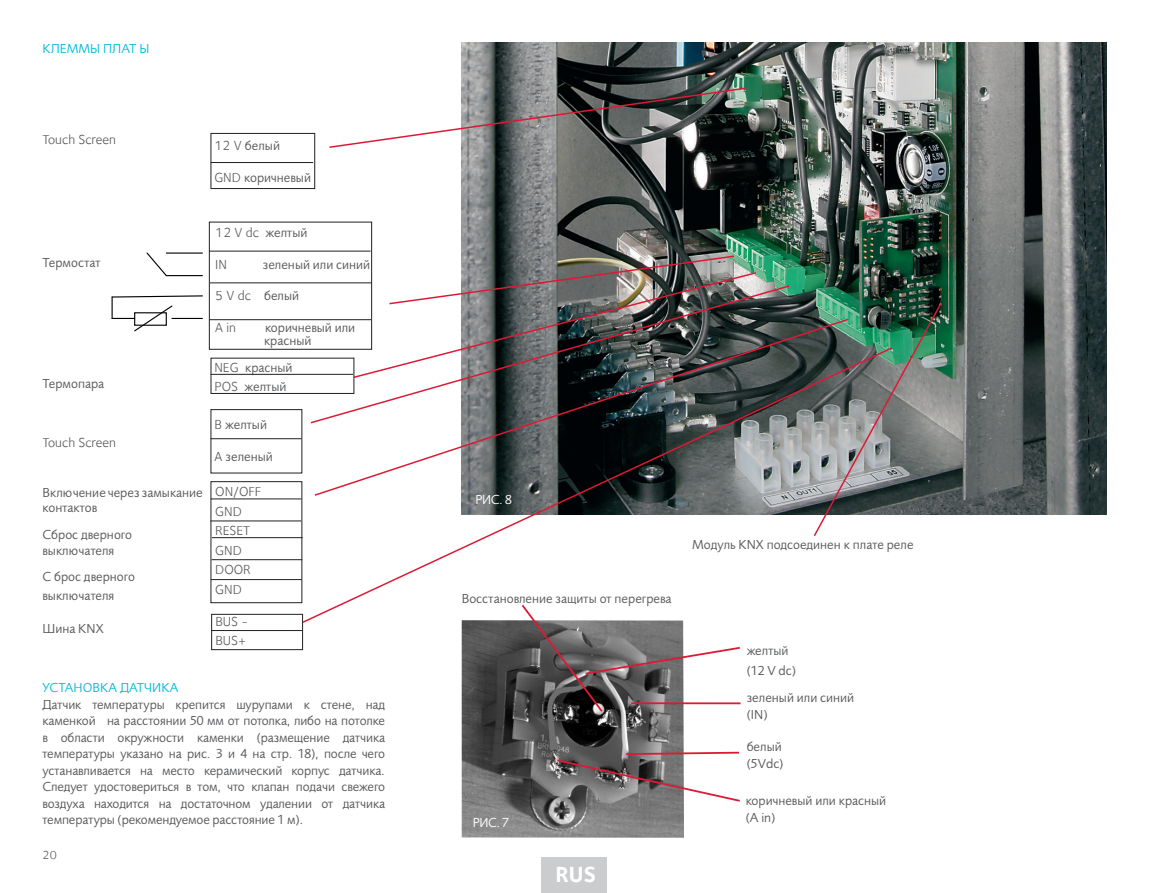
<style>
.page{position:relative;width:1149px;height:893px;background:#fff}
.page>*{position:absolute;margin:0;border:0;box-sizing:border-box;transform-origin:0 0}
.t1{font:700 22.5px "Foundry Sterling";color:#fff}
.t2{font:13.5px/16.5px "Foundry Sans Book CY";color:#57585a}
.t3{font:13.5px/19.5px "Foundry Sterling";color:#57585a}
.t4{font:13.5px "Foundry Sans Book CY";color:#07bbda}
.t5{font:13.5px "Foundry Sans Book CY";color:#fff}
.t6{font:12px "Foundry Sterling";color:#57585a}
.s1{font-family:"Foundry Sterling"}
</style>
<div class="page">
<div style="left:209px;top:222px;width:163px;height:127px;border:1px solid #231f20"></div>
<div style="left:541px;top:857px;width:66px;height:36px;background:#cbccce"></div>
<div style="left:211px;top:409px;width:91px;height:64px;border:1px solid #231f20"></div>
<div style="left:211px;top:133px;width:104px;height:56px;border:1px solid #231f20"></div>
<img style="left:461px;top:43px;width:645px;height:472px">
<img style="left:461px;top:255px;width:274px;height:16px">
<hr style="left:166px;top:252px;width:36px;height:2px;background:#000">
<hr style="left:166px;top:275px;width:36px;height:1px;background:#000">
<svg style="left:146px;top:252px;width:22px;height:25px"></svg>
<hr style="left:172px;top:318px;width:30px;height:1px;background:#000">
<svg style="left:111px;top:295px;width:92px;height:3px"></svg>
<hr style="left:111px;top:297px;width:2px;height:21px;background:#000">
<svg style="left:112px;top:304px;width:61px;height:27px"></svg>
<hr style="left:209px;top:251px;width:161px;height:1px;background:#231f20">
<hr style="left:210px;top:283px;width:161px;height:1px;background:#231f20">
<hr style="left:209px;top:319px;width:162px;height:1px;background:#231f20">
<div style="left:211px;top:481px;width:91px;height:122px;border:1px solid #231f20"></div>
<hr style="left:210px;top:499px;width:91px;height:1px;background:#231f20">
<hr style="left:210px;top:521px;width:91px;height:1px;background:#231f20">
<hr style="left:212px;top:537px;width:90px;height:1px;background:#231f20">
<hr style="left:211px;top:559px;width:91px;height:1px;background:#231f20">
<hr style="left:211px;top:579px;width:90px;height:1px;background:#231f20">
<svg style="left:309px;top:284px;width:481px;height:37px"></svg>
<svg style="left:313px;top:317px;width:499px;height:29px"></svg>
<img style="left:461px;top:624px;width:222px;height:214px">
<svg style="left:555px;top:751px;width:185px;height:52px"></svg>
<svg style="left:519px;top:624px;width:222px;height:90px"></svg>
<img style="left:812px;top:302px;width:130px;height:213px">
<svg style="left:329px;top:87px;width:417px;height:62px"></svg>
<hr style="left:210px;top:162px;width:103px;height:1px;background:#231f20">
<hr style="left:210px;top:438px;width:91px;height:1px;background:#231f20">
<div style="left:211px;top:358px;width:143px;height:36px;border:1px solid #231f20"></div>
<hr style="left:210px;top:374px;width:143px;height:1px;background:#231f20">
<svg style="left:352px;top:271px;width:405px;height:75px"></svg>
<div style="left:211px;top:614px;width:92px;height:36px;border:1px solid #231f20"></div>
<hr style="left:211px;top:630px;width:91px;height:1px;background:#231f20">
<svg style="left:301px;top:346px;width:592px;height:278px"></svg>
<p class="t4" style="left:43px;top:41px;width:70px">КЛЕММЫ ПЛАТ</p>
<p class="t4" style="left:139px;top:41px;width:11px">Ы</p>
<p class="t3" style="left:43px;top:130px;width:75px">Touch Screen</p>
<p class="t2" style="left:214px;top:137px;width:67px"><span class="s1">12 V</span> белый</p>
<p class="t2" style="left:214px;top:169px;width:98px"><span class="s1">GN D</span> коричневый</p>
<p class="t2" style="left:43px;top:254px;width:60px">Термостат</p>
<p class="t2" style="left:43px;top:375px;width:63px">Термопара</p>
<p class="t3" style="left:43px;top:432px;width:75px">Touch Screen</p>
<p class="t2" style="left:43px;top:485px;width:162px;line-height:15px">Включение через замыкание контактов</p>
<p class="t2" style="left:43px;top:526px;width:91px">Сброс дверного выключателя</p>
<p class="t2" style="left:43px;top:566px;width:94px;line-height:19.5px">С брос дверного выключателя</p>
<p class="t2" style="left:43px;top:620px;width:63px">Шина KNX</p>
<p class="t2" style="left:215px;top:224px;width:94px"><span class="s1">12 V dc</span> желтый</p>
<p class="t3" style="left:215px;top:254px;width:11px">IN</p>
<p class="t2" style="left:263px;top:256px;width:109px">зеленый или синий</p>
<p class="t2" style="left:215px;top:287px;width:85px"><span class="s1">5 V dc</span> белый</p>
<p class="t3" style="left:215px;top:317px;width:22px">A in</p>
<p class="t2" style="left:264px;top:320px;width:93px;line-height:13.5px">коричневый или красный</p>
<p class="t2" style="left:214px;top:357px;width:80px;line-height:19.5px"><span class="s1">N EG</span> красный<br><span class="s1">POS</span> желтый</p>
<p class="t2" style="left:214px;top:417px;width:54px"><span class="s1">B</span> желтый</p>
<p class="t2" style="left:214px;top:448px;width:60px"><span class="s1">A</span> зеленый</p>
<p class="t3" style="left:215px;top:482px;width:48px">ON/OFF<br>GND<br>RESET<br>GND<br>DOOR<br>GND</p>
<p class="t3" style="left:215px;top:611px;width:34px">BUS -<br>BUS+</p>
<p class="t4" style="left:43px;top:680px;width:10px">УСТАНОВКА</p>
<p class="t4" style="left:120px;top:680px;width:42px">ДАТЧИКА</p>
<p class="t2" style="left:43px;top:696px;width:344px;text-align:justify">Датчик температуры крепится шурупами к стене, над каменкой на расстоянии 50 мм от потолка, либо на потолке в области окружности каменки (размещение датчика температуры указано на рис. 3 и 4 на стр. 18), после чего устанавливается на место керамический корпус датчика.<br>Следует удостовериться в том, что клапан подачи свежего воздуха находится на достаточном удалении от датчика температуры (рекомендуемое расстояние 1 м).</p>
<p class="t6" style="left:43px;top:848px;width:16px">20</p>
<p class="t5" style="left:475px;top:491px;width:38px">РИС . 8</p>
<p class="t2" style="left:461px;top:590px;width:211px">Восстановление защиты от перегрева</p>
<p class="t5" style="left:472px;top:815px;width:38px">РИС . 7</p>
<h1 class="t1" style="left:555px;top:861px;width:42px">RUS</h1>
<p class="t2" style="left:692px;top:536px;width:223px">Модуль KNX подсоединен к плате реле</p>
<p class="t2" style="left:746px;top:640px;width:51px;line-height:20.2px">желтый (12 V dc)</p>
<p class="t2" style="left:746px;top:689px;width:109px">зеленый или синий (IN)</p>
<p class="t2" style="left:746px;top:738px;width:38px">белый (5Vdc)</p>
<p class="t2" style="left:745px;top:792px;width:142px">коричневый или красный (A in)</p>
</div>
